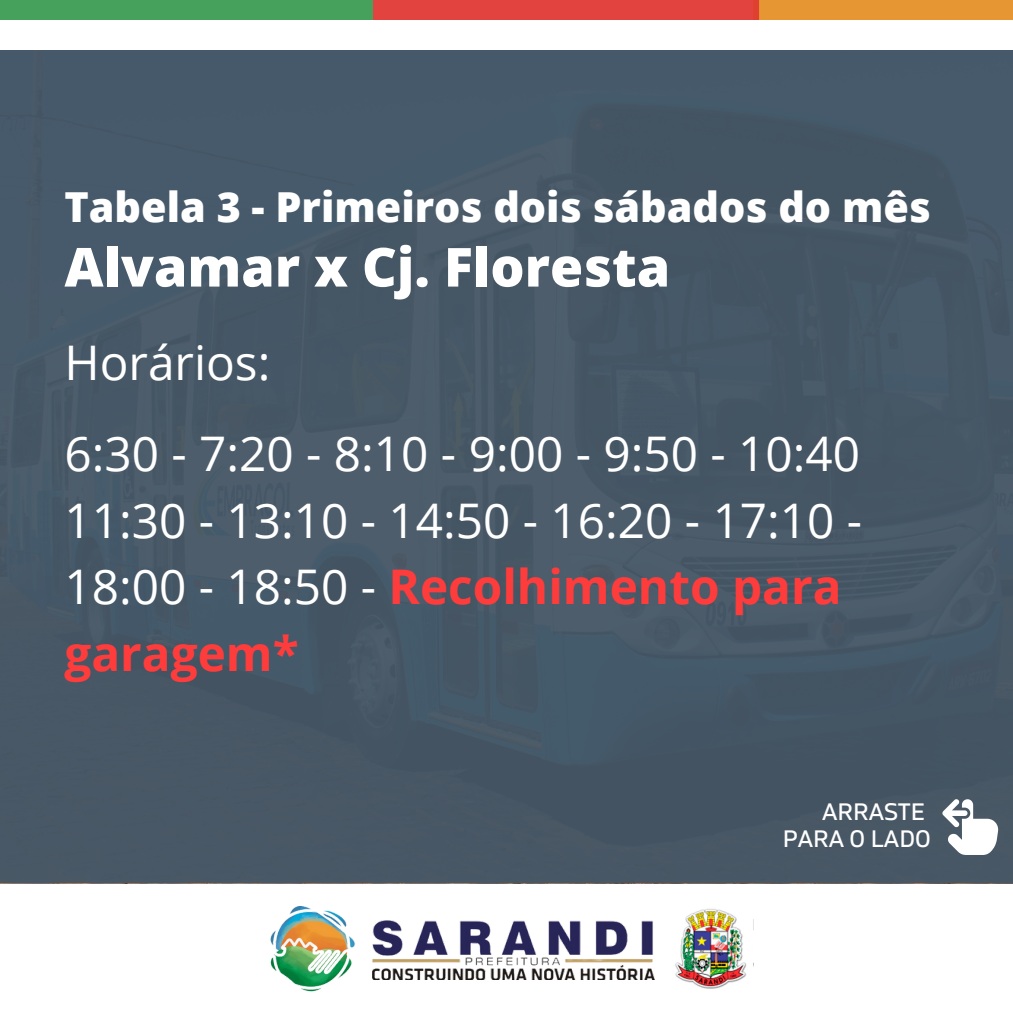
<style>
.page{position:relative;width:1013px;height:1013px;background:#fff}
.page>*{position:absolute;margin:0;border:0;box-sizing:border-box;transform-origin:0 0}
.t1{font:800 53.88px "Open Sans";color:#fff}
.t2{font:47.75px/66.5px "Open Sans";color:#fff}
.t3{font:800 41.38px "Open Sans";color:#fff}
.t4{font:23.75px "Gilam";color:#fff}
.s1{font-weight:700;color:#ff3c3c}
</style>
<div class="page">
<img style="left:675px;top:909px;width:72px;height:80px">
<img style="left:270px;top:906px;width:86px;height:86px">
<img style="left:372px;top:920px;width:282px;height:59px">
<div style="left:0;top:50px;width:1012px;height:833px;background:#465766"></div>
<div style="left:0;top:0;width:372px;height:20px;background:#45a15b"></div>
<div style="left:373px;top:0;width:386px;height:20px;background:#e2433e"></div>
<div style="left:759px;top:0;width:253px;height:20px;background:#e79436"></div>
<svg style="left:942px;top:799px;width:56px;height:56px"></svg>
<p class="t3" style="left:64px;top:177px;width:868px">Tabela 3 - Primeiros dois sábados do mês</p>
<p class="t1" style="left:64px;top:229px;width:607px">Alvamar x Cj. Floresta</p>
<p class="t2" style="left:64px;top:328px;width:207px">Horários:</p>
<p class="t2" style="left:64px;top:419px;width:797px">6:30 - 7:20 - 8:10 - 9:00 - 9:50 - 10:40</p>
<p class="t2" style="left:64px;top:486px;width:799px">11:30 - 13:10 - 14:50 - 16:20 - 17:10 -<br>18:00 - 18:50 - <span class="s1">Recolhimento para garagem*</span></p>
<p class="t4" style="left:822px;top:797px;width:105px">ARRASTE</p>
<p class="t4" style="left:782px;top:824px;width:149px">PARA O LADO</p>
</div>
